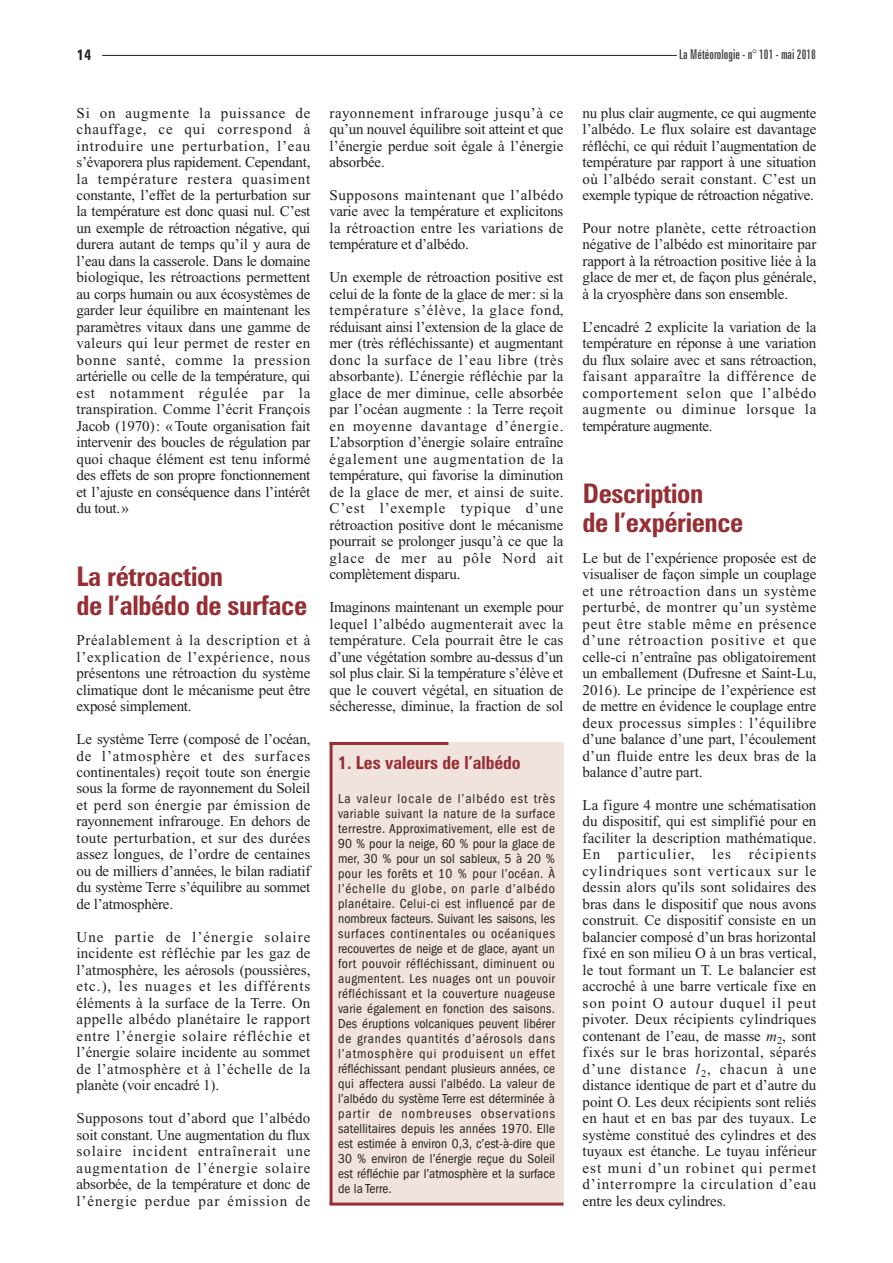
<style>
.page{position:relative;width:893px;height:1263px;background:#fff}
.page>*{position:absolute;margin:0;border:0;box-sizing:border-box;transform-origin:0 0}
.t1{font:700 condensed 27px/28.8px "Zurich BT";letter-spacing:-.015em;color:#962e33}
.t2{font:700 condensed 18px "Zurich BT";color:#962e33}
.t3{font:15px/16.5px "Times New Roman";letter-spacing:-.01em;color:#231f20;text-align:justify}
.t4{font:700 condensed 15px "Zurich BT";color:#231f20}
.t5{font:condensed 13.5px/15px "Franklin Gothic";color:#231f20;text-align:justify}
.t6{font:extra-condensed 13.5px "Zurich BT";color:#3e3e3f}
.s1{font-style:italic}
</style>
<div class="page">
<hr style="left:102px;top:55px;width:575px;height:1px;background:#231f20">
<div style="left:330px;top:742px;width:233px;height:462px;background:#f0e3dd"></div>
<hr style="left:330px;top:742px;width:118px;height:3px;background:#962e33">
<hr style="left:330px;top:1202px;width:233px;height:3px;background:#962e33">
<hr style="left:330px;top:742px;width:3px;height:462px;background:#962e33">
<p class="t4" style="left:77px;top:49px;width:16px">14</p>
<p class="t6" style="left:679px;top:49px;width:138px">La Météorologie - n° 101 - mai 2018</p>
<p class="t3" style="left:77px;top:106px;width:235px">Si on augmente la puissance de chauffage, ce qui correspond à introduire une perturbation, l’eau s’évaporera plus rapidement. Cependant, la température restera quasiment constante, l’effet de la perturbation sur la température est donc quasi nul. C’est un exemple de rétroaction négative, qui durera autant de temps qu’il y aura de l’eau dans la casserole. Dans le domaine biologique, les rétroactions permettent au corps humain ou aux écosystèmes de garder leur équilibre en maintenant les paramètres vitaux dans une gamme de valeurs qui leur permet de rester en bonne santé, comme la pression artérielle ou celle de la température, qui est notamment régulée par la transpiration. Comme l’écrit François Jacob (1970): «Toute organisation fait intervenir des boucles de régulation par quoi chaque élément est tenu informé des effets de son propre fonctionnement et l’ajuste en conséquence dans l’intérêt du tout.»</p>
<h1 class="t1" style="left:77px;top:564px;width:232px">La rétroaction<br>de l’albédo de surface</h1>
<p class="t3" style="left:77px;top:633px;width:235px">Préalablement à la description et à l’explication de l’expérience, nous présentons une rétroaction du système climatique dont le mécanisme peut être exposé simplement.</p>
<p class="t3" style="left:77px;top:732px;width:235px">Le système Terre (composé de l’océan, de l’atmosphère et des surfaces continentales) reçoit toute son énergie sous la forme de rayonnement du Soleil et perd son énergie par émission de rayonnement infrarouge. En dehors de toute perturbation, et sur des durées assez longues, de l’ordre de centaines ou de milliers d’années, le bilan radiatif du système Terre s’équilibre au sommet de l’atmosphère.</p>
<p class="t3" style="left:77px;top:930px;width:235px">Une partie de l’énergie solaire incidente est réfléchie par les gaz de l’atmosphère, les aérosols (poussières, etc.), les nuages et les différents éléments à la surface de la Terre. On appelle albédo planétaire le rapport entre l’énergie solaire réfléchie et l’énergie solaire incidente au sommet de l’atmosphère et à l’échelle de la planète (voir encadré 1).</p>
<p class="t3" style="left:77px;top:1111px;width:235px">Supposons tout d’abord que l’albédo soit constant. Une augmentation du flux solaire incident entraînerait une augmentation de l’énergie solaire absorbée, de la température et donc de l’énergie perdue par émission de</p>
<p class="t3" style="left:330px;top:106px;width:235px">rayonnement infrarouge jusqu’à ce qu’un nouvel équilibre soit atteint et que l’énergie perdue soit égale à l’énergie absorbée.</p>
<p class="t3" style="left:330px;top:188px;width:235px">Supposons maintenant que l’albédo varie avec la température et explicitons la rétroaction entre les variations de température et d’albédo.</p>
<p class="t3" style="left:330px;top:271px;width:235px">Un exemple de rétroaction positive est celui de la fonte de la glace de mer: si la température s’élève, la glace fond, réduisant ainsi l’extension de la glace de mer (très réfléchissante) et augmentant donc la surface de l’eau libre (très absorbante). L’énergie réfléchie par la glace de mer diminue, celle absorbée par l’océan augmente : la Terre reçoit en moyenne davantage d’énergie.<br>L’absorption d’énergie solaire entraîne également une augmentation de la température, qui favorise la diminution de la glace de mer, et ainsi de suite.<br>C’est l’exemple typique d’une rétroaction positive dont le mécanisme pourrait se prolonger jusqu’à ce que la glace de mer au pôle Nord ait complètement disparu.</p>
<p class="t3" style="left:330px;top:600px;width:235px">Imaginons maintenant un exemple pour lequel l’albédo augmenterait avec la température. Cela pourrait être le cas d’une végétation sombre au-dessus d’un sol plus clair. Si la température s’élève et que le couvert végétal, en situation de sécheresse, diminue, la fraction de sol</p>
<p class="t2" style="left:338px;top:756px;width:184px">1. Les valeurs de l’albédo</p>
<p class="t5" style="left:338px;top:792px;width:218px">La valeur locale de l’albédo est très variable suivant la nature de la surface terrestre. Approximativement, elle est de 90 % pour la neige, 60 % pour la glace de mer, 30 % pour un sol sableux, 5 à 20 % pour les forêts et 10 % pour l’océan. À l’échelle du globe, on parle d’albédo planétaire. Celui-ci est influencé par de nombreux facteurs. Suivant les saisons, les surfaces continentales ou océaniques recouvertes de neige et de glace, ayant un fort pouvoir réfléchissant, diminuent ou augmentent. Les nuages ont un pouvoir réfléchissant et la couverture nuageuse varie également en fonction des saisons.<br>Des éruptions volcaniques peuvent libérer de grandes quantités d’aérosols dans l’atmosphère qui produisent un effet réfléchissant pendant plusieurs années, ce qui affectera aussi l’albédo. La valeur de l’albédo du système Terre est déterminée à partir de nombreuses observations satellitaires depuis les années 1970. Elle est estimée à environ 0,3, c’est-à-dire que 30 % environ de l’énergie reçue du Soleil est réfléchie par l’atmosphère et la surface de la Terre.</p>
<p class="t3" style="left:583px;top:106px;width:235px">nu plus clair augmente, ce qui augmente l’albédo. Le flux solaire est davantage réfléchi, ce qui réduit l’augmentation de température par rapport à une situation où l’albédo serait constant. C’est un exemple typique de rétroaction négative.</p>
<p class="t3" style="left:583px;top:221px;width:235px">Pour notre planète, cette rétroaction négative de l’albédo est minoritaire par rapport à la rétroaction positive liée à la glace de mer et, de façon plus générale, à la cryosphère dans son ensemble.</p>
<p class="t3" style="left:583px;top:320px;width:235px">L’encadré 2 explicite la variation de la température en réponse à une variation du flux solaire avec et sans rétroaction, faisant apparaître la différence de comportement selon que l’albédo augmente ou diminue lorsque la température augmente.</p>
<h1 class="t1" style="left:583px;top:482px;width:162px">Description<br>de l’expérience</h1>
<p class="t3" style="left:583px;top:551px;width:235px">Le but de l’expérience proposée est de visualiser de façon simple un couplage et une rétroaction dans un système perturbé, de montrer qu’un système peut être stable même en présence d’une rétroaction positive et que celle-ci n’entraîne pas obligatoirement un emballement (Dufresne et Saint-Lu, 2016). Le principe de l’expérience est de mettre en évidence le couplage entre deux processus simples : l’équilibre d’une balance d’une part, l’écoulement d’un fluide entre les deux bras de la balance d’autre part.</p>
<p class="t3" style="left:583px;top:798px;width:235px">La figure 4 montre une schématisation du dispositif, qui est simplifié pour en faciliter la description mathématique.<br>En particulier, les récipients cylindriques sont verticaux sur le dessin alors qu'ils sont solidaires des bras dans le dispositif que nous avons construit. Ce dispositif consiste en un balancier composé d’un bras horizontal fixé en son milieu O à un bras vertical, le tout formant un T. Le balancier est accroché à une barre verticale fixe en son point O autour duquel il peut pivoter. Deux récipients cylindriques contenant de l’eau, de masse <span class="s1">m</span><sub>2</sub>, sont fixés sur le bras horizontal, séparés d’une distance <span class="s1">l</span><sub>2</sub>, chacun à une distance identique de part et d’autre du point O. Les deux récipients sont reliés en haut et en bas par des tuyaux. Le système constitué des cylindres et des tuyaux est étanche. Le tuyau inférieur est muni d’un robinet qui permet d’interrompre la circulation d’eau entre les deux cylindres.</p>
</div>
